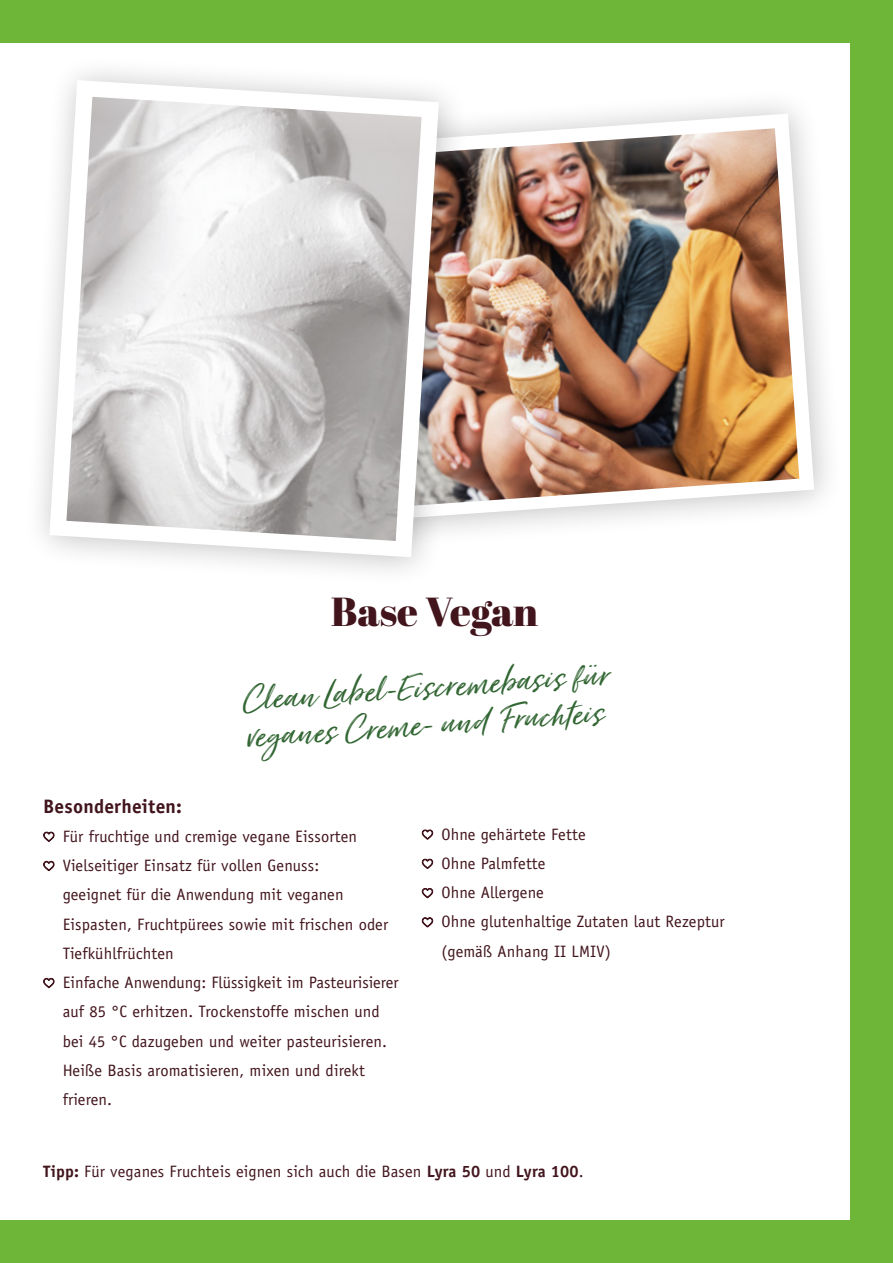
<style>
.page{position:relative;width:893px;height:1263px;background:#fff}
.page>*{position:absolute;margin:0;border:0;box-sizing:border-box;transform-origin:0 0}
.t1{font:42px/37.5px "Just Lovely Slanted Wide";color:#326633}
.t2{font:40.5px "Abril Fatface";color:#42151d}
.t3{font:700 19.5px "Officina Sans Std";letter-spacing:.01em;color:#42151d}
.t4{font:16.5px/29.2px "Officina Sans Std";letter-spacing:.01em;color:#42151d}
.s1{font-weight:700}
</style>
<div class="page">
<svg style="left:43px;top:831px;width:12px;height:11px"></svg>
<svg style="left:43px;top:860px;width:12px;height:12px"></svg>
<svg style="left:43px;top:977px;width:12px;height:12px"></svg>
<svg style="left:421px;top:829px;width:13px;height:11px"></svg>
<svg style="left:421px;top:858px;width:13px;height:11px"></svg>
<svg style="left:421px;top:888px;width:13px;height:11px"></svg>
<svg style="left:421px;top:917px;width:13px;height:11px"></svg>
<div style="left:218px;top:87px;width:627px;height:472px;background:#000;opacity:.25"></div>
<svg style="left:470px;top:114px;width:344px;height:414px;fill:#f5f5f5"></svg>
<img style="left:470px;top:128px;width:329px;height:385px">
<div style="left:23px;top:54px;width:447px;height:534px;background:#000;opacity:.25"></div>
<svg style="left:49px;top:80px;width:390px;height:477px"></svg>
<img style="left:66px;top:97px;width:356px;height:444px">
<div style="left:0;top:0;width:893px;height:43px;background:#6eb637"></div>
<div style="left:0;top:1220px;width:893px;height:43px;background:#6eb637"></div>
<div style="left:850px;top:0;width:43px;height:1263px;background:#6eb637"></div>
<h2 class="t2" style="left:331px;top:584px;width:209px">Base Vegan</h2>
<h1 class="t1" style="left:240px;top:683px;width:370px;rotate:-4deg">Clean Label-Eiscremebasis für veganes Creme- und Fruchteis</h1>
<p class="t3" style="left:43px;top:794px;width:140px">Besonderheiten:</p>
<p class="t4" style="left:63px;top:822px;width:338px">Für fruchtige und cremige vegane Eissorten Vielseitiger Einsatz für vollen Genuss:<br>geeignet für die Anwendung mit veganen Eispasten, Fruchtpürees sowie mit frischen oder Tiefkühlfrüchten<br>Einfache Anwendung: Flüssigkeit im Pasteurisierer auf 85 °C erhitzen. Trockenstoffe mischen und bei 45 °C dazugeben und weiter pasteurisieren.<br>Heiße Basis aromatisieren, mixen und direkt frieren.</p>
<p class="t4" style="left:441px;top:819px;width:285px">Ohne gehärtete Fette<br>Ohne Palmfette<br>Ohne Allergene<br>Ohne glutenhaltige Zutaten laut Rezeptur (gemäß Anhang II LMIV)</p>
<p class="t4" style="left:43px;top:1156px;width:542px"><span class="s1">Tipp:</span> Für veganes Fruchteis eignen sich auch die Basen <span class="s1">Lyra 50</span> und <span class="s1">Lyra 100</span>.</p>
</div>
